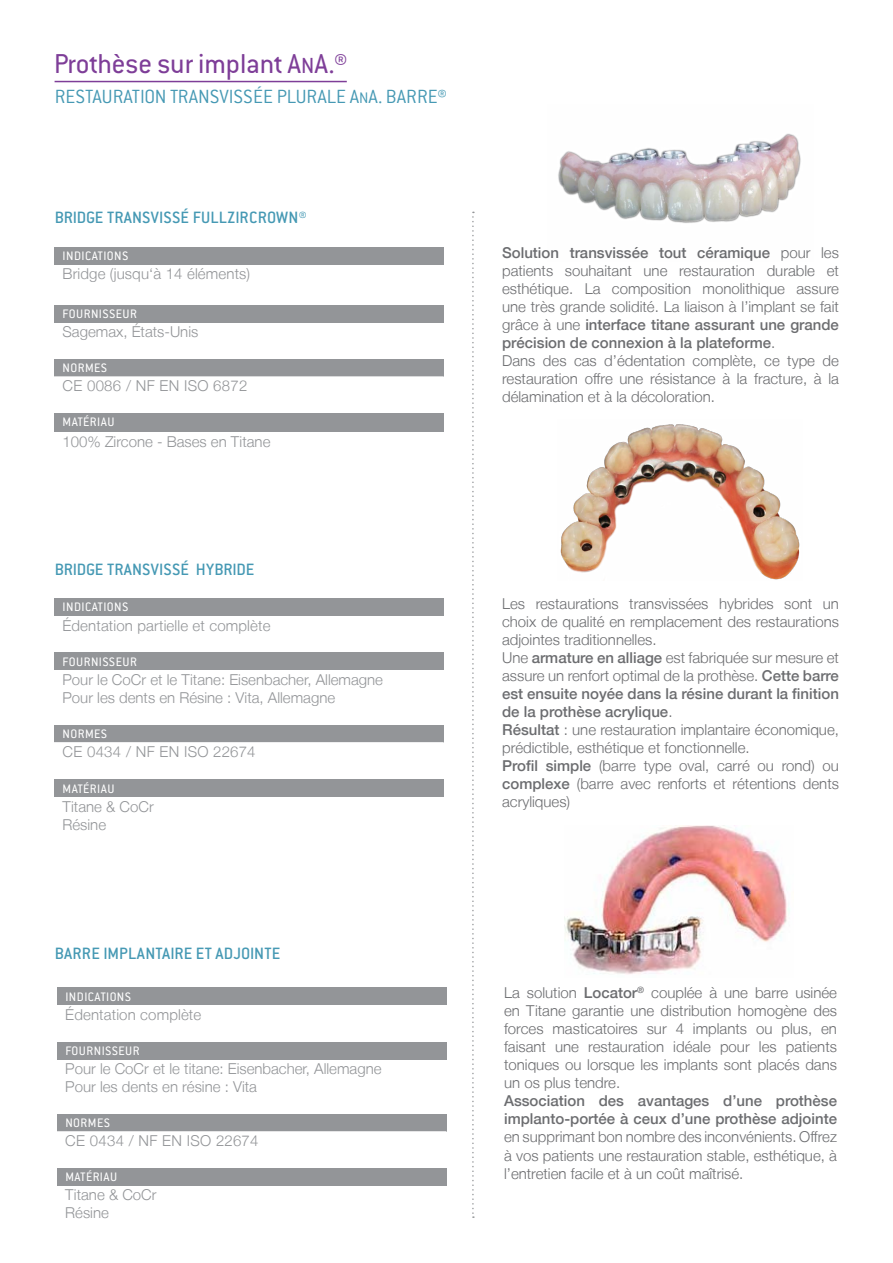
<style>
.page{position:relative;width:893px;height:1263px;background:#fff}
.page>*{position:absolute;margin:0;border:0;box-sizing:border-box;transform-origin:0 0}
.t1{font:30px "Conduit ITC";color:#7e3e98}
.TXT_courant_-justifC{font:21px "Conduit ITC Light";letter-spacing:.005em;color:#4699b4}
.t2{font:18px "Conduit ITC Medium";letter-spacing:.015em;color:#4699b4}
.t3{font:18px "Conduit ITC Medium";letter-spacing:-.005em;color:#4699b4}
.t4{font:300 15px/18px "Helvetica Neue LT";color:#6c6d70;text-align:justify}
.TXT_TAB{font:300 15px "Helvetica Neue LT";color:#939598}
.t5{font:500 15px/18px "Helvetica Neue LT";color:#6c6d70;text-align:justify}
.TITRE_TAB_blanc{font:300 15px "Helvetica Neue LT";letter-spacing:.02em;color:#939598}
.TXT_TAB-2{font:300 15px "Helvetica Neue LT";letter-spacing:.02em;color:#939598}
.TITRE_TAB_blanc-2{font:13.5px "Conduit ITC";letter-spacing:.035em;color:#fff}
.s1{font-size:24px}
.s2{font-size:16.8px}
.s3{font-weight:500}
.s4{font-weight:300}
</style>
<div class="page">
<div style="left:54px;top:247px;width:390px;height:17px;background:#939598"></div>
<div style="left:54px;top:305px;width:390px;height:17px;background:#939598"></div>
<div style="left:54px;top:359px;width:390px;height:17px;background:#939598"></div>
<svg style="left:54px;top:376px;width:390px;height:38px"></svg>
<div style="left:54px;top:414px;width:390px;height:18px;background:#939598"></div>
<hr style="left:55px;top:81px;width:292px;height:1px;background:#7e3e98">
<svg style="left:472px;top:212px;width:2px;height:1006px"></svg>
<img style="left:558px;top:133px;width:243px;height:90px">
<div style="left:54px;top:599px;width:390px;height:17px;background:#939598"></div>
<div style="left:54px;top:653px;width:390px;height:17px;background:#939598"></div>
<div style="left:54px;top:725px;width:390px;height:17px;background:#939598"></div>
<svg style="left:54px;top:742px;width:390px;height:38px"></svg>
<div style="left:54px;top:780px;width:390px;height:17px;background:#939598"></div>
<img style="left:560px;top:424px;width:240px;height:156px">
<div style="left:57px;top:988px;width:389px;height:17px;background:#939598"></div>
<div style="left:57px;top:1042px;width:389px;height:17px;background:#939598"></div>
<div style="left:57px;top:1114px;width:389px;height:17px;background:#939598"></div>
<svg style="left:57px;top:1131px;width:389px;height:55px"></svg>
<div style="left:57px;top:1168px;width:389px;height:17px;background:#939598"></div>
<img style="left:565px;top:826px;width:225px;height:148px">
<p class="t1" style="left:54px;top:45px;width:294px">Prothèse sur implant A<span class="s1">N</span>A.®</p>
<p class="TXT_courant_-justifC" style="left:55px;top:84px;width:393px">RESTAURATION TRANSVISSÉE PLURALE A<span class="s2">N</span>A. BARRE®</p>
<p class="t2" style="left:55px;top:206px;width:253px">BRIDGE TRANSVISSÉ FULLZIRCROWN®</p>
<p class="TITRE_TAB_blanc-2" style="left:63px;top:247px;width:67px">INDICATIONS</p>
<p class="TXT_TAB" style="left:63px;top:265px;width:189px">Bridge (jusqu‘à 14 éléments)</p>
<p class="TITRE_TAB_blanc-2" style="left:63px;top:305px;width:76px">FOURNISSEUR</p>
<p class="TXT_TAB" style="left:63px;top:323px;width:137px">Sagemax, États-Unis</p>
<p class="TITRE_TAB_blanc-2" style="left:63px;top:360px;width:46px">NORMES</p>
<p class="TXT_TAB-2" style="left:63px;top:377px;width:187px">CE 0086 / NF EN ISO 6872</p>
<p class="TITRE_TAB_blanc-2" style="left:63px;top:414px;width:53px">MATÉRIAU</p>
<p class="TXT_TAB" style="left:63px;top:432px;width:209px">100% Zircone - Bases en Titane</p>
<p class="t3" style="left:55px;top:558px;width:201px">BRIDGE TRANSVISSÉ HYBRIDE</p>
<p class="TITRE_TAB_blanc-2" style="left:63px;top:599px;width:67px">INDICATIONS</p>
<p class="TXT_TAB" style="left:63px;top:616px;width:210px">Édentation partielle et complète</p>
<p class="TITRE_TAB_blanc-2" style="left:63px;top:653px;width:76px">FOURNISSEUR</p>
<p class="TXT_TAB" style="left:63px;top:670px;width:322px">Pour le CoCr et le Titane: Eisenbacher, Allemagne</p>
<p class="TXT_TAB" style="left:63px;top:688px;width:274px">Pour les dents en Résine : Vita, Allemagne</p>
<p class="TITRE_TAB_blanc-2" style="left:63px;top:725px;width:46px">NORMES</p>
<p class="TITRE_TAB_blanc" style="left:63px;top:743px;width:195px">CE 0434 / NF EN ISO 22674</p>
<p class="TITRE_TAB_blanc-2" style="left:63px;top:780px;width:53px">MATÉRIAU</p>
<p class="TXT_TAB" style="left:63px;top:797px;width:93px">Titane &amp; CoCr</p>
<p class="TXT_TAB" style="left:63px;top:815px;width:45px">Résine</p>
<p class="t2" style="left:55px;top:943px;width:227px">BARRE IMPLANTAIRE ET ADJOINTE</p>
<p class="TITRE_TAB_blanc-2" style="left:65px;top:988px;width:67px">INDICATIONS</p>
<p class="TXT_TAB" style="left:65px;top:1005px;width:138px">Édentation complète</p>
<p class="TITRE_TAB_blanc-2" style="left:65px;top:1042px;width:76px">FOURNISSEUR</p>
<p class="TXT_TAB" style="left:65px;top:1059px;width:318px">Pour le CoCr et le titane: Eisenbacher, Allemagne</p>
<p class="TXT_TAB" style="left:65px;top:1077px;width:193px">Pour les dents en résine : Vita</p>
<p class="TITRE_TAB_blanc-2" style="left:65px;top:1114px;width:46px">NORMES</p>
<p class="TITRE_TAB_blanc" style="left:65px;top:1132px;width:195px">CE 0434 / NF EN ISO 22674</p>
<p class="TITRE_TAB_blanc-2" style="left:65px;top:1169px;width:53px">MATÉRIAU</p>
<p class="TXT_TAB" style="left:65px;top:1186px;width:93px">Titane &amp; CoCr</p>
<p class="TXT_TAB" style="left:65px;top:1204px;width:45px">Résine</p>
<p class="t4" style="left:502px;top:243px;width:338px"><span class="s3">Solution transvissée tout céramique</span> pour les patients souhaitant une restauration durable et esthétique. La composition monolithique assure une très grande solidité. La liaison à l’implant se fait grâce à une <span class="s3">interface titane assurant une grande précision de connexion à la plateforme</span>.</p>
<p class="t4" style="left:502px;top:351px;width:338px">Dans des cas d’édentation complète, ce type de restauration offre une résistance à la fracture, à la délamination et à la décoloration.</p>
<p class="t4" style="left:502px;top:595px;width:338px">Les restaurations transvissées hybrides sont un choix de qualité en remplacement des restaurations adjointes traditionnelles.</p>
<p class="t5" style="left:502px;top:649px;width:338px"><span class="s4">Une</span> armature en alliage <span class="s4">est fabriquée sur mesure et assure un renfort optimal de la prothèse.</span> Cette barre est ensuite noyée dans la résine durant la finition de la prothèse acrylique<span class="s4">.</span></p>
<p class="t4" style="left:502px;top:721px;width:338px"><span class="s3">Résultat</span> : une restauration implantaire économique, prédictible, esthétique et fonctionnelle.</p>
<p class="t4" style="left:502px;top:757px;width:338px"><span class="s3">Profil simple</span> (barre type oval, carré ou rond) ou <span class="s3">complexe</span> (barre avec renforts et rétentions dents acryliques)</p>
<p class="t4" style="left:504px;top:984px;width:334px">La solution <span class="s3">Locator</span><sup>®</sup> couplée à une barre usinée en Titane garantie une distribution homogène des forces masticatoires sur 4 implants ou plus, en faisant une restauration idéale pour les patients toniques ou lorsque les implants sont placés dans un os plus tendre.</p>
<p class="t4" style="left:504px;top:1092px;width:334px"><span class="s3">Association des avantages d’une prothèse implanto-portée à ceux d’une prothèse adjointe </span>en supprimant bon nombre des inconvénients. Offrez à vos patients une restauration stable, esthétique, à l’entretien facile et à un coût maîtrisé.</p>
</div>
